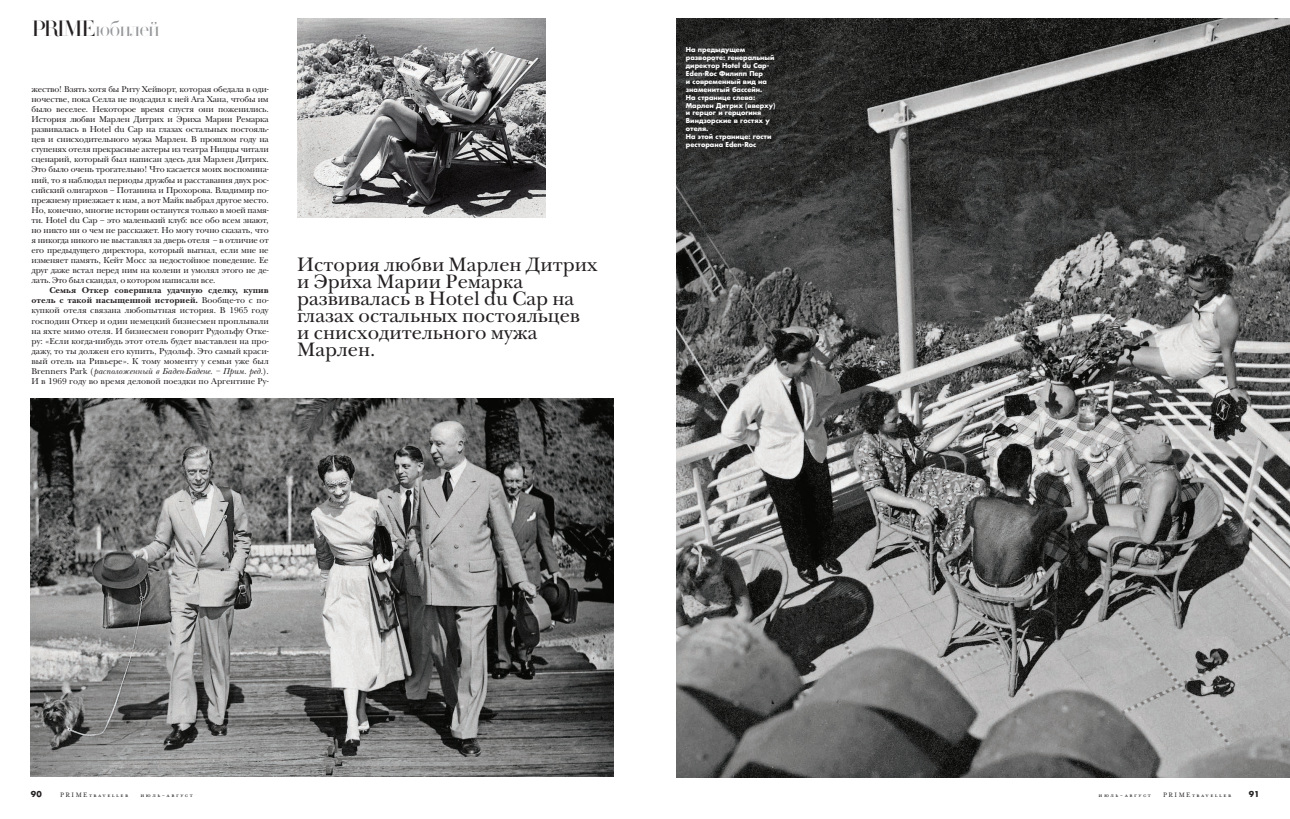
<style>
.page{position:relative;width:1290px;height:819px;background:#fff}
.page>*{position:absolute;margin:0;border:0;box-sizing:border-box;transform-origin:0 0}
.t1{font:300 21.88px "Didot R Extra";letter-spacing:-.03em;color:#939598}
.t2{font:20.12px/17.1px "New Baskerville C";color:#231f20}
.t3{font:8.75px/10.1px "New Baskerville C";letter-spacing:-.01em;color:#231f20;text-align:justify}
.t4{font:700 7.88px "Quint";color:#231f20}
.t5{font:7.44px "Prime Text Mini Caps";letter-spacing:.2em;color:#231f20}
.t6{font:700 6.56px/7.9px "Quint";color:#fff}
.s1{color:#231f20}
.s2{font-weight:700}
.s3{font-style:italic}
</style>
<div class="page">
<img style="left:30px;top:399px;width:583px;height:377px">
<img style="left:676px;top:19px;width:614px;height:758px">
<img style="left:298px;top:19px;width:247px;height:199px">
<h1 class="t1" style="left:32px;top:16px;width:130px"><span class="s1">PRIME</span> юбилей</h1>
<p class="t3" style="left:31px;top:84px;width:239px">жество! Взять хотя бы Риту Хейворт, которая обедала в оди&shy;ночестве, пока Селла не подсадил к ней Ага Хана, чтобы им было веселее. Некоторое время спустя они поженились.<br>История любви Марлен Дитрих и Эриха Марии Ремарка развивалась в Hotel du Cap на глазах остальных постояль&shy;цев и снисходительного мужа Марлен. В прошлом году на ступенях отеля прекрасные актеры из театра Ниццы читали сценарий, который был написан здесь для Марлен Дитрих.<br>Это было очень трогательно! Что касается моих воспомина&shy;ний, то я наблюдал периоды дружбы и расставания двух рос&shy;сийский олигархов – Потанина и Прохорова. Владимир по&shy;прежнему приезжает к нам, а вот Майк выбрал другое место.<br>Но, конечно, многие истории останутся только в моей памя&shy;ти. Hotel du Cap – это маленький клуб: все обо всем знают, но никто ни о чем не расскажет. Но могу точно сказать, что я никогда никого не выставлял за дверь отеля – в отличие от его предыдущего директора, который выгнал, если мне не изменяет память, Кейт Мосс за недостойное поведение. Ее друг даже встал перед ним на колени и умолял этого не де&shy;лать. Это был скандал, о котором написали все.</p>
<p class="t3" style="left:31px;top:285px;width:239px;text-indent:18px"><span class="s2">Семья Откер совершила удачную сделку, купив отель с такой насыщенной историей.</span> Вообще-то с по&shy;купкой отеля связана любопытная история. В 1965 году господин Откер и один немецкий бизнесмен проплывали на яхте мимо отеля. И бизнесмен говорит Рудольфу Отке&shy;ру: «Если когда-нибудь этот отель будет выставлен на про&shy;дажу, то ты должен его купить, Рудольф. Это самый краси&shy;вый отель на Ривьере». К тому моменту у семьи уже был Brenners Park (<span class="s3">расположенный в Баден-Бадене. – Прим. ред.</span>).<br>И в 1969 году во время деловой поездки по Аргентине Ру-</p>
<h2 class="t2" style="left:297px;top:256px;width:302px">История любви Марлен Дитрих и Эриха Марии Ремарка развивалась в Hotel du Cap на глазах остальных постояльцев<br>и снисходительного мужа<br>Марлен.</h2>
<p class="t6" style="left:686px;top:46px;width:91px">На предыдущем развороте: генеральный директор Hotel du Cap-<br>Eden-Roc Филипп Пер<br>и современный вид на знаменитый бассейн.<br>На странице слева:<br>Марлен Дитрих (вверху) и герцог и герцогиня<br>Виндзорские в гостях у отеля.<br>На этой странице: гости ресторана Eden-Roc</p>
<p class="t4" style="left:31px;top:788px;width:12px">90</p>
<p class="t5" style="left:60px;top:790px;width:134px">PRIMEtraveller июль-август</p>
<p class="t5" style="left:1098px;top:790px;width:134px">июль-август PRIMEtraveller</p>
<p class="t4" style="left:1249px;top:788px;width:12px">91</p>
</div>
